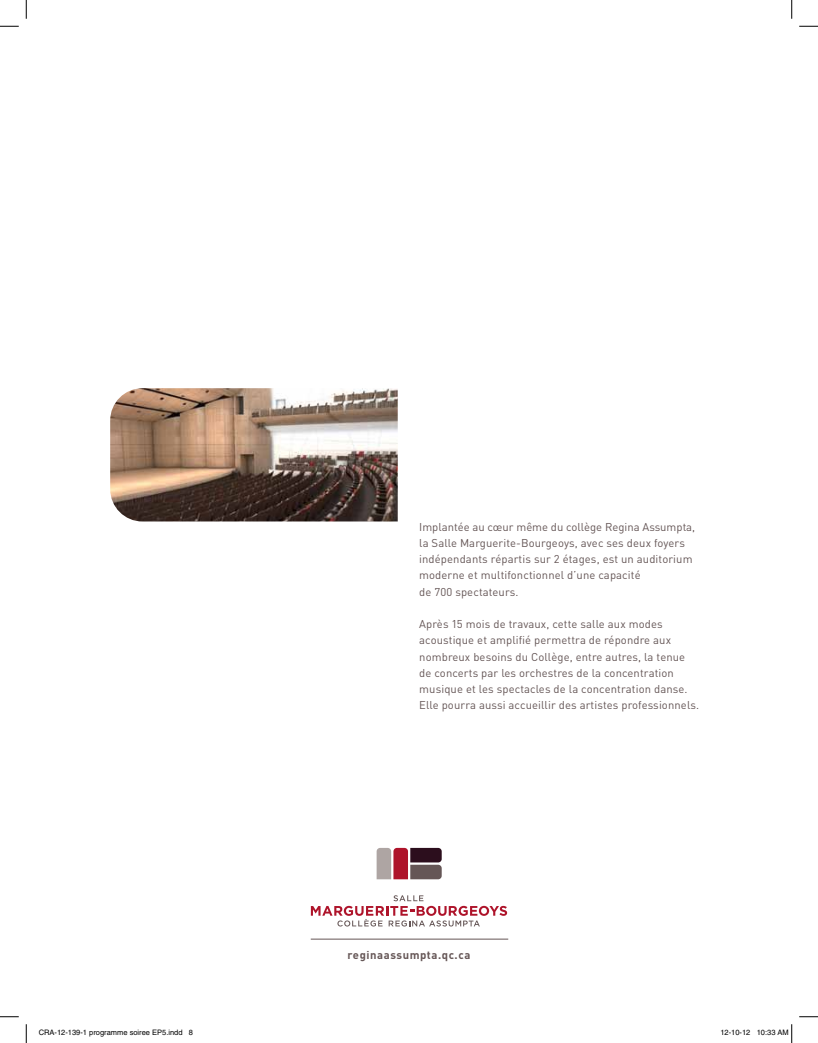
<style>
.page{position:relative;width:818px;height:1043px;background:#fff}
.page>*{position:absolute;margin:0;border:0;box-sizing:border-box;transform-origin:0 0}
.t1{font:11.25px/16.2px "DIN";letter-spacing:.01em;color:#655656}
.t2{font:700 11.25px "DIN";letter-spacing:.05em;color:#655656}
.t3{font:7.5px "Helvetica";color:#000}
</style>
<div class="page">
<svg style="left:311px;top:895px;width:196px;height:31px"></svg>
<svg style="left:376px;top:848px;width:65px;height:31px;background:#8b5d65"></svg>
<img style="left:110px;top:388px;width:288px;height:133px">
<hr style="left:311px;top:938px;width:197px;height:1px;background:#655656">
<svg style="left:0;top:25px;width:19px;height:2px"></svg>
<svg style="left:799px;top:25px;width:19px;height:2px"></svg>
<svg style="left:0;top:1016px;width:19px;height:1px"></svg>
<svg style="left:799px;top:1016px;width:19px;height:1px"></svg>
<svg style="left:25px;top:0;width:2px;height:19px"></svg>
<svg style="left:25px;top:1024px;width:2px;height:18px"></svg>
<svg style="left:791px;top:0;width:1px;height:19px"></svg>
<svg style="left:791px;top:1024px;width:1px;height:18px"></svg>
<p class="t1" style="left:419px;top:518px;width:277px">Implantée au cœur même du collège Regina Assumpta, la Salle Marguerite-Bourgeoys, avec ses deux foyers indépendants répartis sur 2 étages, est un auditorium moderne et multifonctionnel d’une capacité<br>de 700 spectateurs.</p>
<p class="t1" style="left:419px;top:615px;width:281px">Après 15 mois de travaux, cette salle aux modes acoustique et amplifié permettra de répondre aux nombreux besoins du Collège, entre autres, la tenue de concerts par les orchestres de la concentration musique et les spectacles de la concentration danse.<br>Elle pourra aussi accueillir des artistes professionnels.</p>
<p class="t2" style="left:347px;top:947px;width:124px">reginaassumpta.qc.ca</p>
<p class="t3" style="left:39px;top:1028px;width:156px">CRA-12-139-1 programme soiree EP5.indd 8</p>
<p class="t3" style="left:720px;top:1028px;width:70px">12-10-12 10:33 AM</p>
</div>
